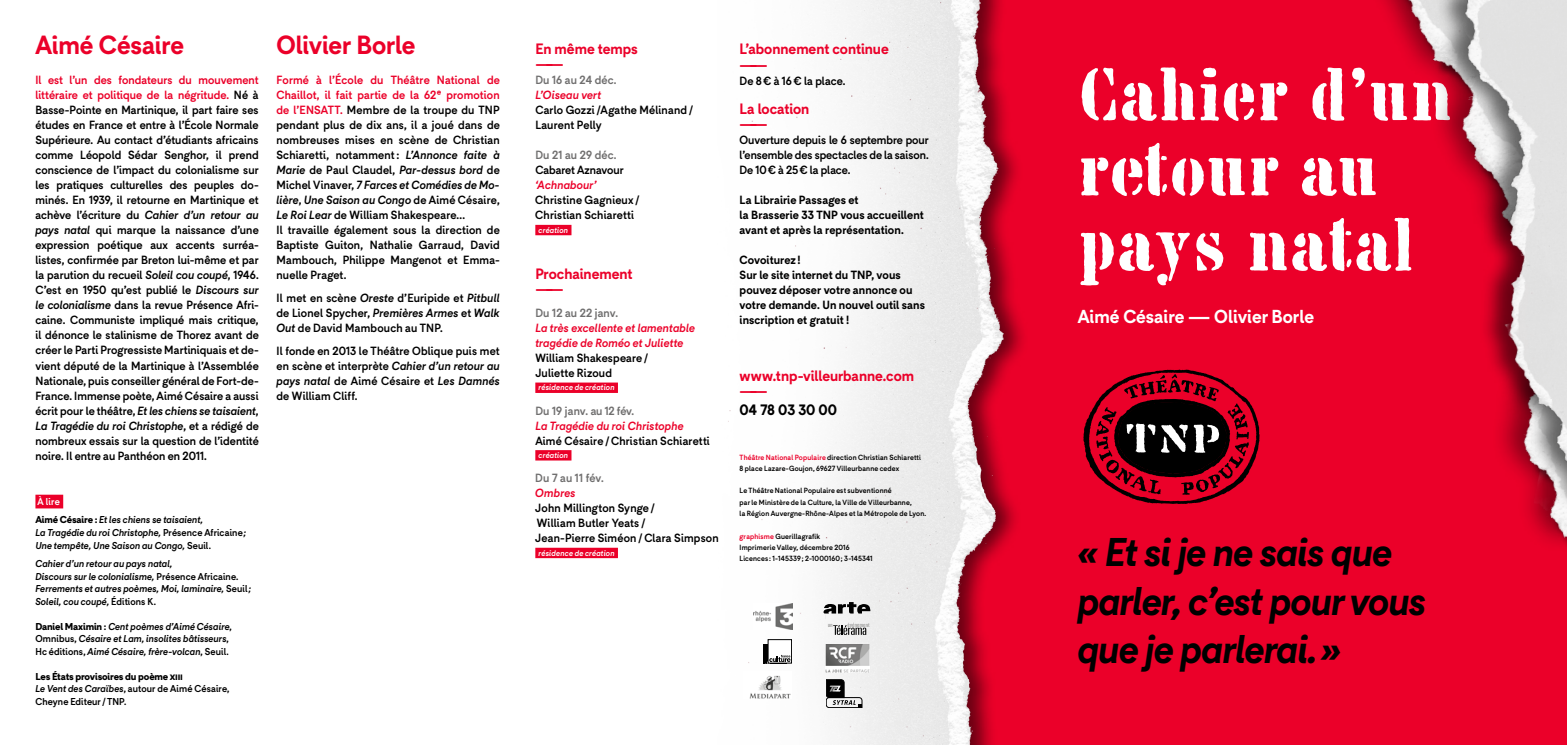
<style>
.page{position:relative;width:1567px;height:745px;background:#fff}
.page>*{position:absolute;margin:0;border:0;box-sizing:border-box;transform-origin:0 0}
.t1{font:75px/75px "Chaillot";color:#fff}
.t2{font:italic 700 40px/48.8px "G Gpopulaire";letter-spacing:-.02em;color:#000}
.t3{font:700 26.25px "G Gpopulaire";letter-spacing:-.005em;color:#eb0029}
.t4{font:700 18.75px "G Gpopulaire";color:#fff}
.t5{font:700 15px/15px "G Gpopulaire";color:#eb0029}
.t6{font:700 15px "G Gpopulaire";letter-spacing:-.005em;color:#000}
.t7{font:600 11.88px/15px "G Gpopulaire";color:#000}
.t8{font:700 11.88px/15px "G Gpopulaire";letter-spacing:.005em;color:#000}
.t9{font:italic 600 11.88px/15px "G Gpopulaire";letter-spacing:.005em;color:#eb0029}
.t10{font:600 11.88px "G Gpopulaire";color:#706f6f}
.t11{font:italic 600 10px/12.5px "G Gpopulaire";color:#000}
.t12{font:600 10px/12.5px "G Gpopulaire";color:#000}
.t13{font:italic 600 8.12px "G Gpopulaire";letter-spacing:.015em;color:#fff}
.t14{font:600 7.5px/11.2px "G Gpopulaire";letter-spacing:.01em;color:#000}
.s1{color:#eb0029}
.s2{font-style:italic}
.s3{font-style:normal;color:#fff}
.s4{font-weight:800;font-style:normal}
.s5{font-style:normal}
.s6{font-weight:700;font-style:normal}
.s7{font-weight:800}
</style>
<div class="page">
<div style="left:673px;top:0;width:893px;height:744px;background:#eb0029"></div>
<div style="left:35px;top:494px;width:28px;height:14px;background:#eb0029"></div>
<svg style="left:1083px;top:369px;width:176px;height:134px"></svg>
<img style="left:1382px;top:0;width:184px;height:546px">
<img style="left:1434px;top:0;width:132px;height:521px">
<img style="left:716px;top:0;width:308px;height:744px">
<div style="left:633px;top:0;width:83px;height:744px;background:#fff"></div>
<div style="left:763px;top:643px;width:24px;height:20px;background:#000"></div>
<div style="left:768px;top:639px;width:23px;height:23px;background:#fff"></div>
<div style="left:768px;top:639px;width:23px;height:23px;border:1px solid #000"></div>
<svg style="left:765px;top:654px;width:25px;height:10px"></svg>
<img style="left:743px;top:671px;width:48px;height:26px">
<svg style="left:823px;top:601px;width:53px;height:39px;background:#bdbdbd"></svg>
<img style="left:825px;top:643px;width:44px;height:29px">
<svg style="left:826px;top:679px;width:36px;height:28px"></svg>
<img style="left:753px;top:603px;width:39px;height:26px">
<div style="left:535px;top:225px;width:36px;height:10px;background:#eb0029"></div>
<div style="left:535px;top:382px;width:83px;height:10px;background:#eb0029"></div>
<div style="left:535px;top:450px;width:36px;height:10px;background:#eb0029"></div>
<div style="left:535px;top:547px;width:83px;height:10px;background:#eb0029"></div>
<h3 class="t3" style="left:35px;top:28px;width:150px">Aimé Césaire</h3>
<p class="t7" style="left:35px;top:72px;width:225px;text-align:justify"><span class="s1">Il est l’un des fondateurs du mouvement littéraire et politique de la négritude.</span> Né à Basse-Pointe en Martinique, il part faire ses études en France et entre à l’École Normale Supérieure. Au contact d’étudiants africains comme Léopold Sédar Senghor, il prend conscience de l’impact du colonialisme sur les pratiques culturelles des peuples do&shy;minés. En 1939, il retourne en Martinique et achève l’écriture du <span class="s2">Cahier d’un retour au pays natal</span> qui marque la naissance d’une expression poétique aux accents surréa&shy;listes, confirmée par Breton lui-même et par la parution du recueil <span class="s2">Soleil cou coupé</span>, 1946.<br>C’est en 1950 qu’est publié le <span class="s2">Discours sur le colonialisme</span> dans la revue Présence Afri&shy;caine. Communiste impliqué mais critique, il dénonce le stalinisme de Thorez avant de créer le Parti Progressiste Martiniquais et de&shy;vient député de la Martinique à l’Assemblée Nationale, puis conseiller général de Fort-de-France. Immense poète, Aimé Césaire a aussi écrit pour le théâtre, <span class="s2">Et les chiens se taisaient</span>, <span class="s2">La Tragédie du roi Christophe</span>, et a rédigé de nombreux essais sur la question de l’identité noire. Il entre au Panthéon en 2011.</p>
<p class="t11" style="left:35px;top:491px;width:169px;line-height:18.8px"><span class="s3">À lire<br></span><span class="s4">Aimé Césaire :</span> Et les chiens se taisaient,</p>
<p class="t11" style="left:35px;top:525px;width:212px">La Tragédie du roi Christophe, <span class="s5">Présence Africaine</span>;<br>Une tempête, Une Saison au Congo, <span class="s5">Seuil.</span></p>
<p class="t11" style="left:35px;top:556px;width:217px">Cahier d’un retour au pays natal,<br>Discours sur le colonialisme, <span class="s5">Présence Africaine.<br></span>Ferrements et autres poèmes, Moi, laminaire, <span class="s5">Seuil</span>; Soleil, cou coupé, <span class="s5">Éditions K.</span></p>
<p class="t11" style="left:35px;top:619px;width:198px"><span class="s4">Daniel Maximin</span> <span class="s6">:</span> Cent poèmes d’Aimé Césaire<span class="s5">,<br>Omnibus,</span> Césaire et Lam, insolites bâtisseurs<span class="s5">,<br>Hc éditions,</span> Aimé Césaire, frère-volcan<span class="s5">, Seuil.</span></p>
<p class="t12" style="left:35px;top:669px;width:195px"><span class="s7">Les États provisoires du poème xiii<br></span><span class="s2">Le Vent des Caraïbes</span>, autour de Aimé Césaire,<br>Cheyne Editeur/TNP.</p>
<h3 class="t3" style="left:276px;top:28px;width:140px">Olivier Borle</h3>
<p class="t7" style="left:276px;top:72px;width:225px"><span class="s1">Formé à l’École du Théâtre National de Chaillot, il fait partie de la 62e promotion de l’ENSATT.</span> Membre de la troupe du TNP pendant plus de dix ans, il a joué dans de nombreuses mises en scène de Christian Schiaretti, notamment: <span class="s2">L’Annonce faite à Marie</span> de Paul Claudel, <span class="s2">Par-dessus bord</span> de Michel Vinaver, <span class="s2">7 Farces et Comédies de Mo&shy;lière</span>, <span class="s2">Une Saison au Congo</span> de Aimé Césaire, <span class="s2">Le Roi Lear</span> de William Shakespeare...<br>Il travaille également sous la direction de Baptiste Guiton, Nathalie Garraud, David Mambouch, Philippe Mangenot et Emma&shy;nuelle Praget.</p>
<p class="t7" style="left:276px;top:289px;width:225px;text-align:justify">Il met en scène <span class="s2">Oreste</span> d’Euripide et <span class="s2">Pitbull </span>de Lionel Spycher, <span class="s2">Premières Armes</span> et <span class="s2">Walk Out</span> de David Mambouch au TNP.</p>
<p class="t7" style="left:276px;top:342px;width:225px;text-align:justify">Il fonde en 2013 le Théâtre Oblique puis met en scène et interprète <span class="s2">Cahier d’un retour au pays natal</span> de Aimé Césaire et <span class="s2">Les Damnés </span>de William Cliff.</p>
<p class="t5" style="left:535px;top:41px;width:104px">En même temps ——</p>
<p class="t10" style="left:535px;top:72px;width:83px">Du 16 au 24 déc.</p>
<p class="t9" style="left:535px;top:87px;width:68px">L’Oiseau vert</p>
<p class="t7" style="left:535px;top:102px;width:159px">Carlo Gozzi/Agathe Mélinand/<br>Laurent Pelly</p>
<p class="t10" style="left:535px;top:147px;width:83px">Du 21 au 29 déc.</p>
<p class="t7" style="left:535px;top:162px;width:90px">Cabaret Aznavour</p>
<p class="t9" style="left:535px;top:177px;width:63px">‘Achnabour’</p>
<p class="t7" style="left:535px;top:192px;width:106px">Christine Gagnieux /<br>Christian Schiaretti</p>
<p class="t13" style="left:538px;top:224px;width:31px">création</p>
<p class="t5" style="left:535px;top:266px;width:99px">Prochainement ——</p>
<p class="t10" style="left:535px;top:305px;width:84px">Du 12 au 22 janv.</p>
<p class="t9" style="left:535px;top:319px;width:161px">La très excellente et lamentable tragédie de Roméo et Juliette</p>
<p class="t7" style="left:535px;top:350px;width:115px">William Shakespeare/<br>Juliette Rizoud</p>
<p class="t13" style="left:538px;top:381px;width:78px">résidence de création</p>
<p class="t10" style="left:535px;top:402px;width:100px">Du 19 janv. au 12 fév.</p>
<p class="t9" style="left:535px;top:417px;width:150px">La Tragédie du roi Christophe</p>
<p class="t7" style="left:535px;top:432px;width:176px">Aimé Césaire/Christian Schiaretti</p>
<p class="t13" style="left:538px;top:449px;width:31px">création</p>
<p class="t10" style="left:535px;top:470px;width:70px">Du 7 au 11 fév.</p>
<p class="t9" style="left:535px;top:484px;width:42px">Ombres</p>
<p class="t7" style="left:535px;top:500px;width:185px">John Millington Synge/<br>William Butler Yeats /<br>Jean-Pierre Siméon/Clara Simpson</p>
<p class="t13" style="left:538px;top:546px;width:78px">résidence de création</p>
<p class="t5" style="left:739px;top:41px;width:151px">L’abonnement continue ——</p>
<p class="t7" style="left:739px;top:72px;width:108px">De 8€ à 16€ la place.</p>
<p class="t5" style="left:739px;top:101px;width:71px">La location ——</p>
<p class="t7" style="left:739px;top:132px;width:191px;text-align:justify">Ouverture depuis le 6 septembre pour l’ensemble des spectacles de la saison.<br>De 10€ à 25€ la place.</p>
<p class="t8" style="left:739px;top:192px;width:186px">La Librairie Passages et<br>la Brasserie 33 TNP vous accueillent avant et après la représentation.</p>
<p class="t8" style="left:739px;top:252px;width:187px">Covoiturez !<br>Sur le site internet du TNP, vous pouvez déposer votre annonce ou votre demande. Un nouvel outil sans inscription et gratuit !</p>
<p class="t5" style="left:739px;top:367px;width:176px">www.tnp-villeurbanne.com ——</p>
<p class="t6" style="left:739px;top:399px;width:99px">04 78 03 30 00</p>
<p class="t14" style="left:739px;top:451px;width:183px"><span class="s1">Théâtre National Populaire</span> direction Christian Schiaretti<br>8 place Lazare-Goujon, 69627 Villeurbanne cedex</p>
<p class="t14" style="left:739px;top:484px;width:188px">Le Théâtre National Populaire est subventionné<br>par le Ministère de la Culture, la Ville de Villeurbanne,<br>la Région Auvergne-Rhône-Alpes et la Métropole de Lyon.</p>
<p class="t14" style="left:739px;top:529px;width:135px"><span class="s1">graphisme</span> Guerillagrafik<br>Imprimerie Valley, décembre 2016<br>Licences: 1-145339; 2-1000160; 3-145341</p>
<h1 class="t1" style="left:1077px;top:57px;width:377px">Cahier d’un retour au pays natal</h1>
<h3 class="t4" style="left:1077px;top:304px;width:238px">Aimé Césaire — Olivier Borle</h3>
<h2 class="t2" style="left:1077px;top:525px;width:350px">« Et si je ne sais que parler, c’est pour vous que je parlerai.»</h2>
</div>
